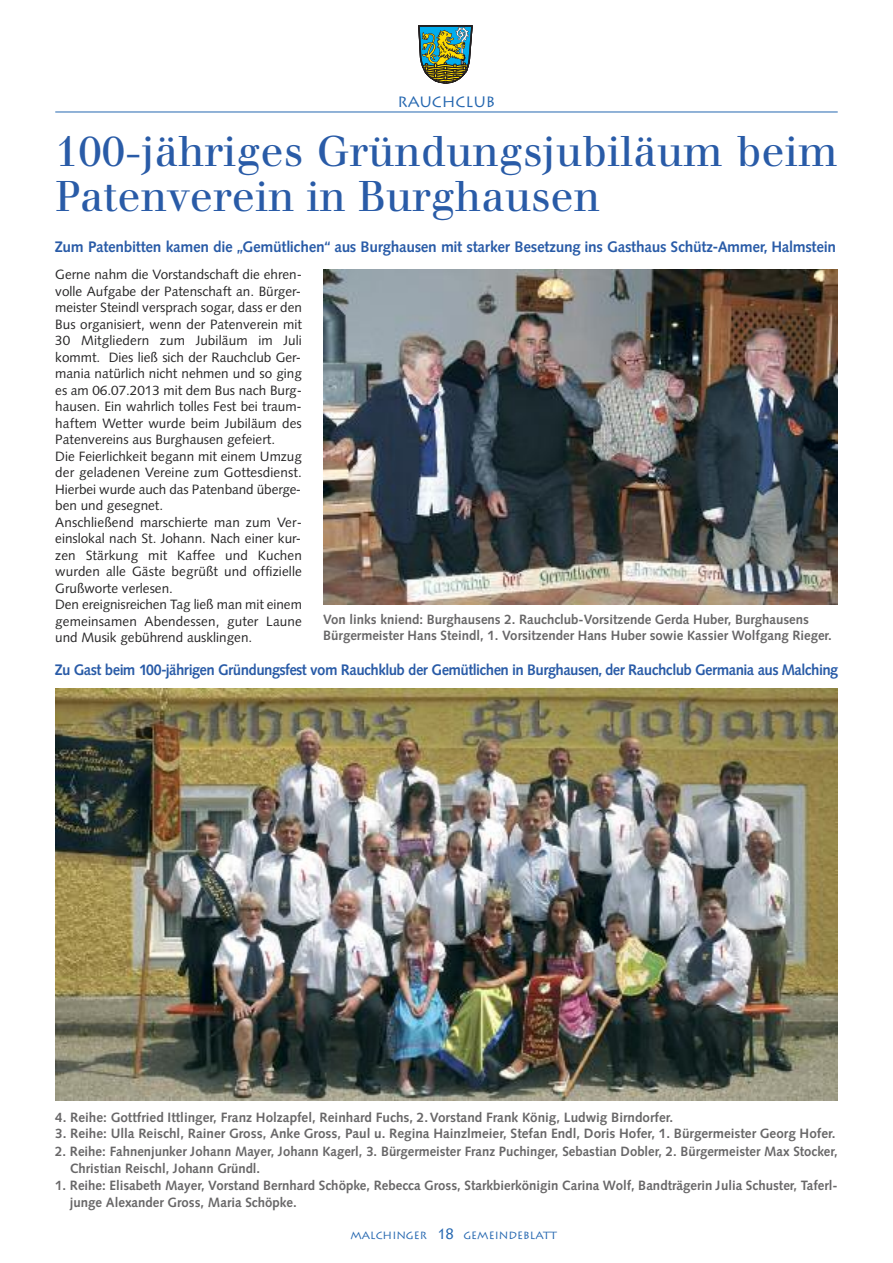
<style>
.page{position:relative;width:893px;height:1263px;background:#fff}
.page>*{position:absolute;margin:0;border:0;box-sizing:border-box;transform-origin:0 0}
.t1{font:42px/45px "Walbaum";color:#295ba7}
.t2{font:700 15px "Syntax BQ";letter-spacing:.015em;color:#295ba7;scale:.96 1}
.t3{font:700 15px "Syntax BQ";letter-spacing:.015em;color:#295ba7}
.t4{font:15px "Lithos";letter-spacing:-.005em;color:#2567b0}
.t5{font:13.5px/16.5px "Syntax";color:#272627}
.t6{font:700 13.5px/17.2px "Syntax";color:#686768}
.t7{font:10.5px "Lithos";color:#2567b0}
.s1{font-size:15px}
</style>
<div class="page">
<hr style="left:55px;top:112px;width:783px;height:1px;background:#2567b0">
<svg style="left:418px;top:25px;width:55px;height:59px;background:#6d9378"></svg>
<img style="left:55px;top:689px;width:783px;height:411px">
<img style="left:323px;top:269px;width:515px;height:335px">
<p class="t4" style="left:397px;top:93px;width:99px">RAUCHCLUB</p>
<h1 class="t1" style="left:55px;top:133px;width:784px">100-jähriges Gründungsjubiläum beim<br>Patenverein in Burghausen</h1>
<p class="t3" style="left:55px;top:239px;width:782px">Zum Patenbitten kamen die „Gemütlichen“ aus Burghausen mit starker Besetzung ins Gasthaus Schütz-Ammer, Halmstein</p>
<p class="t5" style="left:55px;top:267px;width:248px">Gerne nahm die Vorstandschaft die ehren&shy;volle Aufgabe der Patenschaft an. Bürger&shy;meister Steindl versprach sogar, dass er den Bus organisiert, wenn der Patenverein mit 30 Mitgliedern zum Jubiläum im Juli kommt. Dies ließ sich der Rauchclub Ger&shy;mania natürlich nicht nehmen und so ging es am 06.07.2013 mit dem Bus nach Burg&shy;hausen. Ein wahrlich tolles Fest bei traum&shy;haftem Wetter wurde beim Jubiläum des Patenvereins aus Burghausen gefeiert.<br>Die Feierlichkeit begann mit einem Umzug der geladenen Vereine zum Gottesdienst.<br>Hierbei wurde auch das Patenband überge&shy;ben und gesegnet.<br>Anschließend marschierte man zum Ver&shy;einslokal nach St. Johann. Nach einer kur&shy;zen Stärkung mit Kaffee und Kuchen wurden alle Gäste begrüßt und offizielle Grußworte verlesen.<br>Den ereignisreichen Tag ließ man mit einem gemeinsamen Abendessen, guter Laune und Musik gebührend ausklingen.</p>
<p class="t6" style="left:323px;top:612px;width:510px;line-height:16.5px">Von links kniend: Burghausens 2. Rauchclub-Vorsitzende Gerda Huber, Burghausens<br>Bürgermeister Hans Steindl, 1. Vorsitzender Hans Huber sowie Kassier Wolfgang Rieger.</p>
<p class="t2" style="left:55px;top:661px;width:816px">Zu Gast beim 100-jährigen Gründungsfest vom Rauchklub der Gemütlichen in Burghausen, der Rauchclub Germania aus Malching</p>
<p class="t6" style="left:55px;top:1110px;width:619px">4. Reihe: Gottfried Ittlinger, Franz Holzapfel, Reinhard Fuchs, 2.Vorstand Frank König, Ludwig Birndorfer.</p>
<p class="t6" style="left:55px;top:1126px;width:782px">3. Reihe: Ulla Reischl, Rainer Gross, Anke Gross, Paul u. Regina Hainzlmeier, Stefan Endl, Doris Hofer, 1. Bürgermeister Georg Hofer.</p>
<p class="t6" style="left:70px;top:1143px;width:769px;text-indent:-15px">2. Reihe: Fahnenjunker Johann Mayer, Johann Kagerl, 3. Bürgermeister Franz Puchinger, Sebastian Dobler, 2. Bürgermeister Max Stocker,<br>Christian Reischl, Johann Gründl.</p>
<p class="t6" style="left:70px;top:1178px;width:769px;text-indent:-15px">1. Reihe: Elisabeth Mayer, Vorstand Bernhard Schöpke, Rebecca Gross, Starkbierkönigin Carina Wolf, Bandträgerin Julia Schuster, Taferl&shy;junge Alexander Gross, Maria Schöpke.</p>
<p class="t7" style="left:350px;top:1229px;width:208px">MALCHINGER <span class="s1">18</span> GEMEINDEBLATT</p>
</div>
